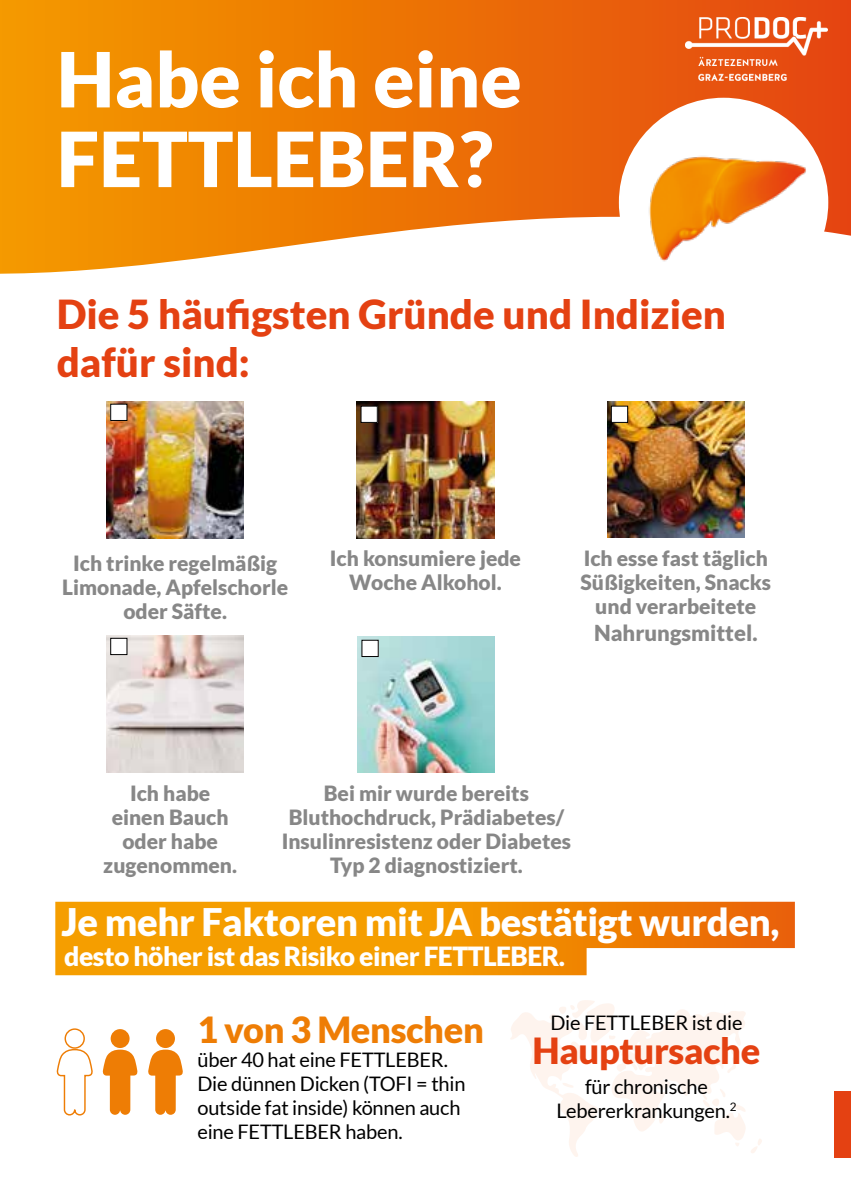
<style>
.page{position:relative;width:851px;height:1191px;background:#fff}
.page>*{position:absolute;margin:0;border:0;box-sizing:border-box;transform-origin:0 0}
.t1{font:900 76px/79.6px "Lato";color:#fff}
.t2{font:900 40px/48px "Lato";color:#e44112}
.t3{font:900 38px "Lato";letter-spacing:-.01em;color:#fff}
.t4{font:900 36px "Lato";letter-spacing:-.01em;color:#ee7d05}
.t5{font:900 36px "Lato";letter-spacing:-.01em;color:#e44112}
.t6{font:900 26.4px "Lato";letter-spacing:-.02em;color:#fff}
.t7{font:900 22px "Lato";color:#878787}
.t8{font:900 21px/24px "Lato";color:#878787;text-align:center}
.t9{font:20px/24px "Lato";letter-spacing:-.01em;color:#000}
</style>
<div class="page">
<div style="left:0;top:0;width:850px;height:287px;background:linear-gradient(to right,#f49a00,#e54814)"></div>
<div style="left:834px;top:1090px;width:16px;height:67px;background:#e44112"></div>
<svg style="left:0;top:167px;width:850px;height:120px"></svg>
<div style="left:618px;top:98px;width:210px;height:209px;background:#fff;border-radius:50%"></div>
<img style="left:649px;top:156px;width:160px;height:108px">
<img style="left:107px;top:401px;width:137px;height:137px">
<div style="left:111px;top:404px;width:16px;height:16px;background:#fff"></div>
<div style="left:110px;top:404px;width:17px;height:17px;border:1px solid #000"></div>
<img style="left:357px;top:401px;width:137px;height:137px">
<div style="left:361px;top:406px;width:16px;height:16px;background:#fff"></div>
<img style="left:607px;top:401px;width:137px;height:136px">
<div style="left:611px;top:406px;width:16px;height:16px;background:#fff"></div>
<img style="left:107px;top:635px;width:137px;height:137px">
<div style="left:111px;top:638px;width:16px;height:16px;background:#fff"></div>
<div style="left:110px;top:638px;width:17px;height:17px;border:1px solid #000"></div>
<img style="left:358px;top:636px;width:137px;height:136px">
<div style="left:362px;top:640px;width:16px;height:16px;background:#fff"></div>
<svg style="left:55px;top:901px;width:739px;height:74px;background:#f39e1d"></svg>
<svg style="left:510px;top:1000px;width:252px;height:157px"></svg>
<svg style="left:103px;top:1029px;width:80px;height:85px"></svg>
<svg style="left:56px;top:1048px;width:37px;height:68px"></svg>
<div style="left:64px;top:1028px;width:21px;height:20px;border:1px solid #ee7d05;border-radius:50%"></div>
<img style="left:685px;top:17px;width:142px;height:63px">
<h1 class="t1" style="left:57px;top:38px;width:466px">Habe ich eine<br>FETTLEBER?</h1>
<h2 class="t2" style="left:57px;top:290px;width:670px">Die 5 häufigsten Gründe und Indizien dafür sind:</h2>
<p class="t8" style="left:62px;top:551px;width:227px">Ich trinke regelmäßig<br>Limonade, Apfelschorle oder Säfte.</p>
<p class="t8" style="left:330px;top:546px;width:193px">Ich konsumiere jede<br>Woche Alkohol.</p>
<p class="t8" style="left:580px;top:546px;width:192px">Ich esse fast täglich<br>Süßigkeiten, Snacks und verarbeitete</p>
<p class="t7" style="left:594px;top:620px;width:165px">Nahrungsmittel.</p>
<p class="t8" style="left:103px;top:780px;width:135px">Ich habe einen Bauch oder habe zugenommen.</p>
<p class="t8" style="left:282px;top:780px;width:291px">Bei mir wurde bereits<br>Bluthochdruck, Prädiabetes/<br>Insulinresistenz oder Diabetes<br>Typ 2 diagnostiziert.</p>
<h3 class="t3" style="left:61px;top:900px;width:719px">Je mehr Faktoren mit JA bestätigt wurden,</h3>
<p class="t6" style="left:64px;top:940px;width:502px">desto höher ist das Risiko einer FETTLEBER.</p>
<h3 class="t4" style="left:197px;top:1008px;width:288px">1 von 3 Menschen</h3>
<p class="t9" style="left:197px;top:1047px;width:269px">über 40 hat eine FETTLEBER.<br>Die dünnen Dicken (TOFI = thin outside fat inside) können auch eine FETTLEBER haben.</p>
<p class="t9" style="left:550px;top:1010px;width:194px">Die FETTLEBER ist die</p>
<h3 class="t5" style="left:532px;top:1029px;width:229px">Hauptursache</h3>
<p class="t9" style="left:556px;top:1074px;width:182px;text-align:center">für chronische<br>Lebererkrankungen.<sup>2</sup></p>
</div>
